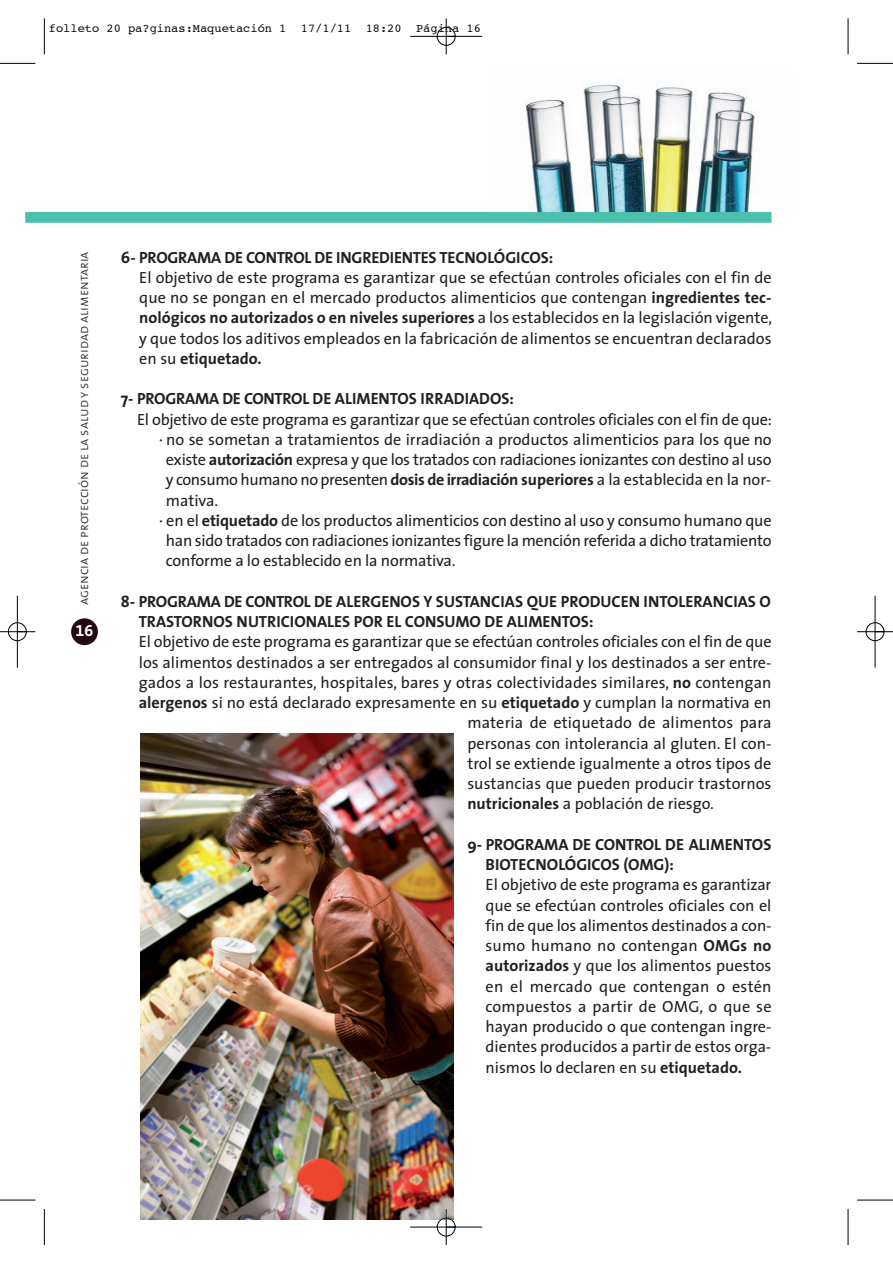
<style>
.page{position:relative;width:893px;height:1263px;background:#fff}
.page>*{position:absolute;margin:0;border:0;box-sizing:border-box;transform-origin:0 0}
.t1{font:16.2px/20.2px "The Sans";color:#231f20;text-align:justify}
.t2{font:700 16.2px/20.2px "The Sans";color:#231f20}
.t3{font:16.2px "The Sans";letter-spacing:-.02em;color:#231f20}
.t4{font:16.2px "The Sans Bold Expert";color:#fff}
.t5{font:13.5px "The Sans Light Caps";color:#231f20}
.t6{font:12px "Courier";color:#000}
.s1{font-weight:700}
</style>
<div class="page">
<div style="left:71px;top:618px;width:27px;height:27px;background:#230712;border-radius:50%"></div>
<img style="left:525px;top:84px;width:247px;height:132px">
<div style="left:25px;top:212px;width:746px;height:11px;background:#4dc0ad"></div>
<img style="left:140px;top:733px;width:314px;height:486px">
<hr style="left:44px;top:18px;width:1px;height:36px;background:#000">
<hr style="left:0;top:63px;width:35px;height:1px;background:#000">
<hr style="left:848px;top:18px;width:1px;height:36px;background:#000">
<hr style="left:857px;top:63px;width:36px;height:1px;background:#000">
<hr style="left:44px;top:1209px;width:1px;height:36px;background:#000">
<hr style="left:0;top:1200px;width:35px;height:1px;background:#000">
<hr style="left:848px;top:1209px;width:1px;height:36px;background:#000">
<hr style="left:857px;top:1200px;width:36px;height:1px;background:#000">
<div style="left:437px;top:27px;width:19px;height:19px;border:1px solid #fff;border-radius:50%"></div>
<div style="left:437px;top:1218px;width:19px;height:18px;border:1px solid #fff;border-radius:50%"></div>
<hr style="left:410px;top:36px;width:72px;height:1px;background:#000">
<hr style="left:410px;top:1227px;width:72px;height:1px;background:#000">
<hr style="left:17px;top:596px;width:1px;height:72px;background:#000">
<hr style="left:875px;top:596px;width:1px;height:72px;background:#000">
<hr style="left:446px;top:18px;width:1px;height:36px;background:#000">
<hr style="left:446px;top:1209px;width:1px;height:36px;background:#000">
<hr style="left:0;top:631px;width:35px;height:1px;background:#000">
<hr style="left:857px;top:631px;width:36px;height:1px;background:#000">
<div style="left:437px;top:27px;width:18px;height:19px;border:1px solid #000;border-radius:50%"></div>
<div style="left:437px;top:1218px;width:18px;height:18px;border:1px solid #000;border-radius:50%"></div>
<div style="left:8px;top:622px;width:19px;height:19px;border:1px solid #000;border-radius:50%"></div>
<div style="left:866px;top:622px;width:18px;height:19px;border:1px solid #000;border-radius:50%"></div>
<p class="t6" style="left:49px;top:23px;width:434px">folleto 20 pa?ginas:Maquetación 1 17/1/11 18:20 Página 16</p>
<p class="t5" style="left:76px;top:605px;width:355px;rotate:-90deg">agencia de protección de la salud y seguridad alimentaria</p>
<p class="t4" style="left:76px;top:621px;width:19px">16</p>
<p class="t2" style="left:121px;top:249px;width:434px">6- PROGRAMA DE CONTROL DE INGREDIENTES TECNOLÓGICOS:</p>
<p class="t1" style="left:139px;top:269px;width:634px">El objetivo de este programa es garantizar que se efectúan controles oficiales con el fin de que no se pongan en el mercado productos alimenticios que contengan <span class="s1">ingredientes tec&shy;nológicos no autorizados o en niveles superiores</span> a los establecidos en la legislación vigente, y que todos los aditivos empleados en la fabricación de alimentos se encuentran declarados en su <span class="s1">etiquetado.</span></p>
<p class="t2" style="left:121px;top:390px;width:395px">7- PROGRAMA DE CONTROL DE ALIMENTOS IRRADIADOS:</p>
<p class="t1" style="left:137px;top:411px;width:636px">El objetivo de este programa es garantizar que se efectúan controles oficiales con el fin de que:</p>
<p class="t1" style="left:159px;top:431px;width:614px">· no se sometan a tratamientos de irradiación a productos alimenticios para los que no</p>
<p class="t3" style="left:166px;top:453px;width:607px">existe <span class="s1">autorización</span> expresa y que los tratados con radiaciones ionizantes con destino al uso</p>
<p class="t3" style="left:166px;top:473px;width:606px">y consumo humano no presenten <span class="s1">dosis de irradiación superiores</span> a la establecida en la nor-</p>
<p class="t1" style="left:166px;top:492px;width:54px">mativa.</p>
<p class="t1" style="left:159px;top:512px;width:614px">· en el <span class="s1">etiquetado</span> de los productos alimenticios con destino al uso y consumo humano que</p>
<p class="t3" style="left:166px;top:534px;width:607px">han sido tratados con radiaciones ionizantes figure la mención referida a dicho tratamiento</p>
<p class="t1" style="left:166px;top:552px;width:291px">conforme a lo establecido en la normativa.</p>
<p class="t2" style="left:139px;top:593px;width:634px;text-indent:-18px">8- PROGRAMA DE CONTROL DE ALERGENOS Y SUSTANCIAS QUE PRODUCEN INTOLERANCIAS O<br>TRASTORNOS NUTRICIONALES POR EL CONSUMO DE ALIMENTOS:</p>
<p class="t1" style="left:139px;top:633px;width:634px">El objetivo de este programa es garantizar que se efectúan controles oficiales con el fin de que</p>
<p class="t1" style="left:139px;top:654px;width:634px">los alimentos destinados a ser entregados al consumidor final y los destinados a ser entre-</p>
<p class="t1" style="left:139px;top:674px;width:634px">gados a los restaurantes, hospitales, bares y otras colectividades similares, <span class="s1">no</span> contengan</p>
<p class="t1" style="left:139px;top:694px;width:634px"><span class="s1">alergenos</span> si no está declarado expresamente en su <span class="s1">etiquetado</span> y cumplan la normativa en</p>
<p class="t1" style="left:467px;top:714px;width:306px">materia de etiquetado de alimentos para</p>
<p class="t1" style="left:467px;top:735px;width:306px">personas con intolerancia al gluten. El con-</p>
<p class="t1" style="left:467px;top:755px;width:306px">trol se extiende igualmente a otros tipos de</p>
<p class="t1" style="left:467px;top:775px;width:306px">sustancias que pueden producir trastornos</p>
<p class="t1" style="left:467px;top:795px;width:248px"><span class="s1">nutricionales</span> a población de riesgo.</p>
<p class="t2" style="left:486px;top:836px;width:287px;text-indent:-18px">9- PROGRAMA DE CONTROL DE ALIMENTOS<br>BIOTECNOLÓGICOS (OMG):</p>
<p class="t1" style="left:486px;top:876px;width:287px">El objetivo de este programa es garantizar que se efectúan controles oficiales con el fin de que los alimentos destinados a con&shy;sumo humano no contengan <span class="s1">OMGs no autorizados</span> y que los alimentos puestos en el mercado que contengan o estén compuestos a partir de OMG, o que se hayan producido o que contengan ingre&shy;dientes producidos a partir de estos orga&shy;nismos lo declaren en su <span class="s1">etiquetado.</span></p>
</div>
